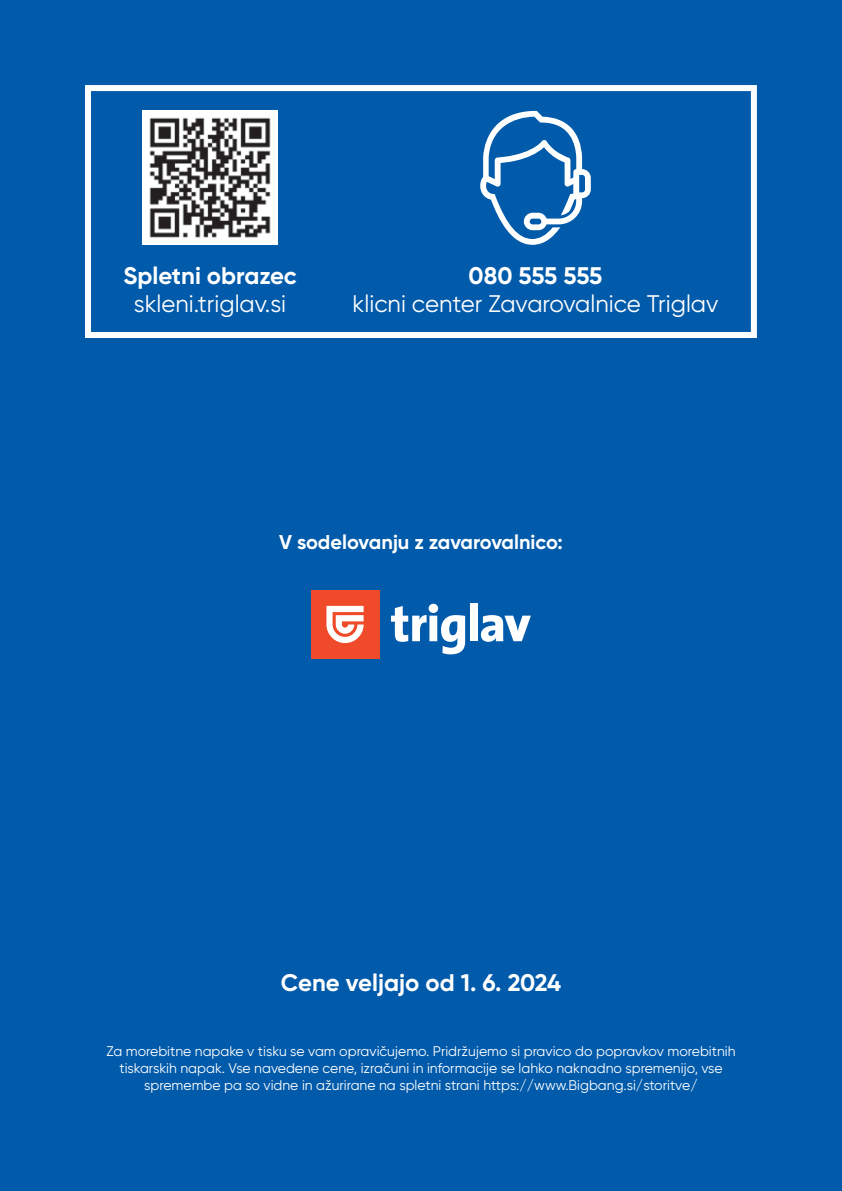
<style>
.page{position:relative;width:842px;height:1191px;background:#015aaa}
.page>*{position:absolute;margin:0;border:0;box-sizing:border-box;transform-origin:0 0}
.t1{font:24px "Gilroy";color:#fff}
.t2{font:700 24px "Gilroy";color:#fff}
.t3{font:700 20px "Gilroy";color:#fff}
.t4{font:14px/16.8px "Gilroy";color:#fff;text-align:center}
</style>
<div class="page">
<svg style="left:391px;top:604px;width:74px;height:50px"></svg>
<div style="left:470px;top:603px;width:7px;height:38px;background:#fff"></div>
<svg style="left:481px;top:615px;width:50px;height:27px"></svg>
<div style="left:311px;top:590px;width:68px;height:68px;background:#ef4a29"></div>
<svg style="left:326px;top:606px;width:38px;height:37px"></svg>
<div style="left:85px;top:85px;width:672px;height:253px;border:6px solid #fff"></div>
<img style="left:143px;top:111px;width:134px;height:134px">
<svg style="left:480px;top:111px;width:111px;height:134px"></svg>
<h1 class="t2" style="left:123px;top:260px;width:175px">Spletni obrazec</h1>
<h1 class="t1" style="left:134px;top:289px;width:154px">skleni.triglav.si</h1>
<h1 class="t2" style="left:469px;top:260px;width:135px">080 555 555</h1>
<h1 class="t1" style="left:353px;top:289px;width:367px">klicni center Zavarovalnice Triglav</h1>
<h2 class="t3" style="left:279px;top:529px;width:285px">V sodelovanju z zavarovalnico:</h2>
<h1 class="t2" style="left:281px;top:968px;width:282px">Cene veljajo od 1. 6. 2024</h1>
<p class="t4" style="left:106px;top:1042px;width:631px">Za morebitne napake v tisku se vam opravičujemo. Pridržujemo si pravico do popravkov morebitnih tiskarskih napak. Vse navedene cene, izračuni in informacije se lahko naknadno spremenijo, vse spremembe pa so vidne in ažurirane na spletni strani https://www.Bigbang.si/storitve/</p>
</div>
